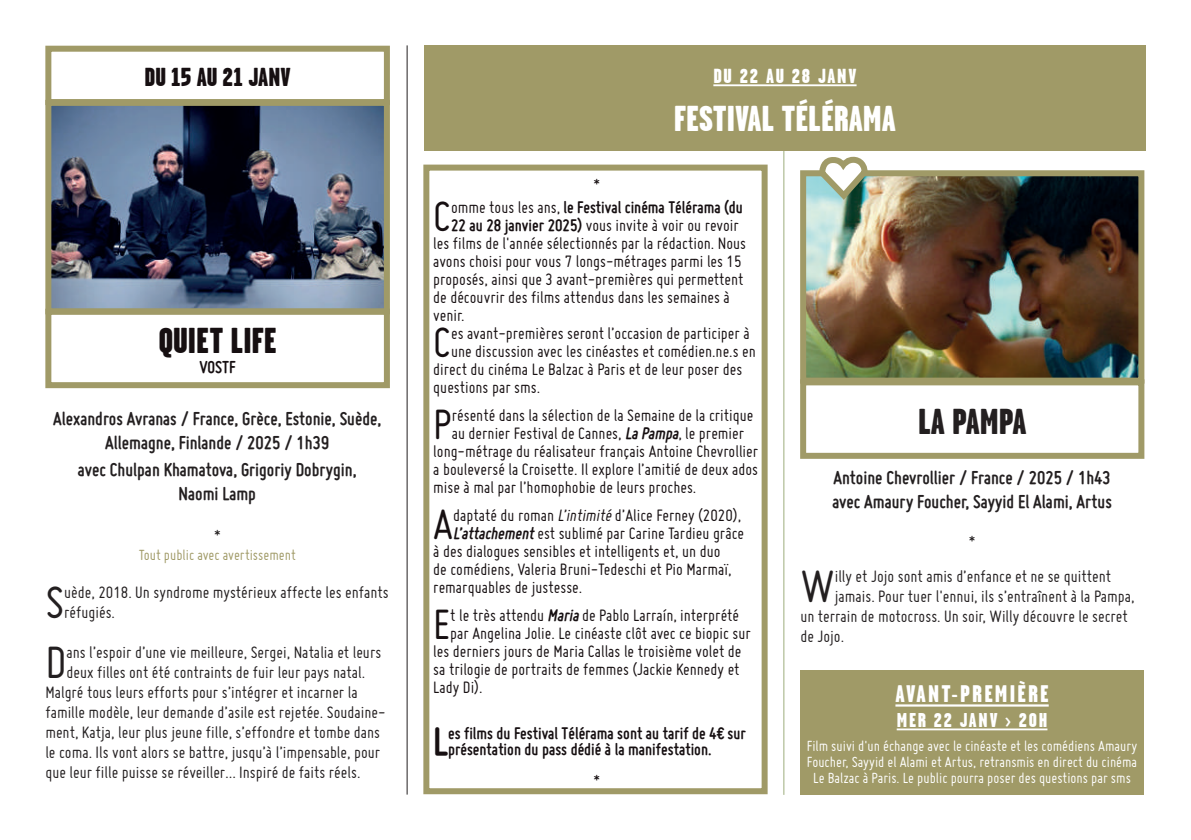
<style>
.page{position:relative;width:1191px;height:840px;background:#fff}
.page>*{position:absolute;margin:0;border:0;box-sizing:border-box;transform-origin:0 0}
.t1{font:49.2px "Miso";color:#231f20}
.t2{font:46.2px "Miso";color:#160f11}
.t3{font:700 42.4px "Miso";color:#160f11}
.t4{font:900 36px "Garage Gothic";color:#fff}
.t5{font:900 36px "Garage Gothic";color:#160f11}
.t6{font:900 36px "Garage Gothic";color:#231f20}
.t7{font:900 26px "Garage Gothic";color:#160f11}
.t8{font:900 24px "Garage Gothic";letter-spacing:.09em;color:#fff}
.t9{font:900 20.4px "Garage Gothic";letter-spacing:.09em;color:#fff}
.t10{font:700 20px/24px "Miso";color:#231f20;text-align:center}
.t11{font:900 20px "Garage Gothic";letter-spacing:.09em;color:#fff}
.t12{font:700 18.4px "Miso";color:#160f11}
.t13{font:18px "Miso";color:#160f11}
.t14{font:18px/20px "Miso";color:#231f20}
.t15{font:700 18px/16px "Miso";color:#160f11}
.t16{font:16px/16px "Miso";color:#fff;text-align:center}
.t17{font:16px "Miso";color:#a09a67}
.t18{font:16px "Miso";color:#231f20}
.t19{font:16px "Miso";color:#160f11}
.s1{font-weight:400}
.s2{font-weight:700}
.s3{font-weight:700;font-style:italic}
.s4{font-style:italic}
</style>
<div class="page">
<hr style="left:407px;top:45px;width:1px;height:749px;background:#231f20">
<hr style="left:783px;top:145px;width:1px;height:649px;background:#9dad7c">
<img style="left:52px;top:107px;width:331px;height:200px">
<div style="left:45px;top:100px;width:345px;height:214px;border:6px solid #a09a67"></div>
<div style="left:45px;top:308px;width:345px;height:80px;border:6px solid #a09a67"></div>
<div style="left:45px;top:46px;width:345px;height:59px;border:6px solid #a09a67"></div>
<div style="left:424px;top:46px;width:721px;height:105px;background:#a09a67"></div>
<hr style="left:713px;top:84px;width:143px;height:2px;background:#fff">
<div style="left:423px;top:164px;width:344px;height:629px;background:#fff;border:6px solid #a09a67"></div>
<img style="left:807px;top:177px;width:330px;height:199px">
<div style="left:800px;top:170px;width:344px;height:213px;border:6px solid #a09a67"></div>
<div style="left:800px;top:379px;width:344px;height:79px;border:6px solid #a09a67"></div>
<div style="left:800px;top:669px;width:344px;height:125px;background:#a09a67"></div>
<hr style="left:895px;top:704px;width:153px;height:2px;background:#fff">
<hr style="left:896px;top:728px;width:151px;height:2px;background:#fff">
<svg style="left:816px;top:156px;width:54px;height:48px"></svg>
<h3 class="t7" style="left:145px;top:62px;width:148px">DU 15 AU 21 JANV</h3>
<h3 class="t5" style="left:159px;top:320px;width:119px">QUIET LIFE</h3>
<p class="t12" style="left:199px;top:356px;width:38px">VOSTF</p>
<p class="t10" style="left:53px;top:406px;width:330px">Alexandros Avranas / France, Grèce, Estonie, Suède,<br>Allemagne, Finlande / 2025 / 1h39</p>
<p class="t10" style="left:78px;top:456px;width:280px">avec Chulpan Khamatova, Grigoriy Dobrygin,<br>Naomi Lamp</p>
<p class="t18" style="left:214px;top:525px;width:8px">*</p>
<p class="t17" style="left:139px;top:545px;width:158px">Tout public avec avertissement</p>
<h1 class="t1" style="left:45px;top:574px;width:20px">S</h1>
<p class="t14" style="left:64px;top:581px;width:326px">uède, 2018. Un syndrome mystérieux affecte les enfants réfugiés.</p>
<h1 class="t1" style="left:45px;top:634px;width:23px">D</h1>
<p class="t14" style="left:66px;top:641px;width:316px">ans l’espoir d’une vie meilleure, Sergei, Natalia et leurs</p>
<p class="t14" style="left:66px;top:661px;width:300px">deux filles ont été contraints de fuir leur pays natal.</p>
<p class="t14" style="left:45px;top:681px;width:314px">Malgré tous leurs efforts pour s’intégrer et incarner la</p>
<p class="t14" style="left:45px;top:701px;width:342px">famille modèle, leur demande d’asile est rejetée. Soudaine-</p>
<p class="t14" style="left:45px;top:721px;width:336px">ment, Katja, leur plus jeune fille, s’effondre et tombe dans</p>
<p class="t14" style="left:45px;top:741px;width:336px">le coma. Ils vont alors se battre, jusqu’à l’impensable, pour</p>
<p class="t14" style="left:45px;top:761px;width:317px">que leur fille puisse se réveiller… Inspiré de faits réels.</p>
<p class="t19" style="left:593px;top:175px;width:8px">*</p>
<p class="t9" style="left:713px;top:64px;width:145px">DU 22 AU 28 JANV</p>
<h3 class="t4" style="left:674px;top:98px;width:223px">FESTIVAL TÉLÉRAMA</h3>
<h2 class="t2" style="left:433px;top:190px;width:19px">C</h2>
<p class="t15" style="left:451px;top:199px;width:293px"><span class="s1">omme tous les ans,</span> le Festival cinéma Télérama (du</p>
<p class="t13" style="left:451px;top:215px;width:289px"><span class="s2">22 au 28 janvier 2025)</span> vous invite à voir ou revoir</p>
<p class="t13" style="left:433px;top:233px;width:314px">les films de l'année sélectionnés par la rédaction. Nous</p>
<p class="t13" style="left:433px;top:251px;width:310px">avons choisi pour vous 7 longs-métrages parmi les 15</p>
<p class="t13" style="left:433px;top:269px;width:312px">proposés, ainsi que 3 avant-premières qui permettent</p>
<p class="t13" style="left:433px;top:287px;width:298px">de découvrir des films attendus dans les semaines à</p>
<p class="t13" style="left:433px;top:305px;width:33px">venir.</p>
<h2 class="t2" style="left:433px;top:316px;width:19px">C</h2>
<p class="t13" style="left:451px;top:323px;width:300px">es avant-premières seront l’occasion de participer à</p>
<p class="t13" style="left:451px;top:341px;width:306px">une discussion avec les cinéastes et comédien.ne.s en</p>
<p class="t13" style="left:433px;top:359px;width:310px">direct du cinéma Le Balzac à Paris et de leur poser des</p>
<p class="t13" style="left:433px;top:377px;width:108px">questions par sms.</p>
<h2 class="t2" style="left:433px;top:398px;width:20px">P</h2>
<p class="t13" style="left:452px;top:405px;width:303px">résenté dans la sélection de la Semaine de la critique</p>
<p class="t13" style="left:452px;top:423px;width:294px">au dernier Festival de Cannes, <span class="s3">LaPampa</span>, le premier</p>
<p class="t13" style="left:433px;top:441px;width:326px">long-métrage du réalisateur français Antoine Chevrollier</p>
<p class="t13" style="left:433px;top:459px;width:326px">a bouleversé la Croisette. Il explore l’amitié de deux ados</p>
<p class="t13" style="left:433px;top:477px;width:265px">mise à mal par l’homophobie de leurs proches.</p>
<h2 class="t2" style="left:433px;top:498px;width:21px">A</h2>
<p class="t13" style="left:453px;top:505px;width:289px">daptaté du roman <span class="s4">L’intimité</span> d’Alice Ferney (2020),</p>
<p class="t13" style="left:453px;top:523px;width:292px"><span class="s3">L’attachement</span>est sublimé par Carine Tardieu grâce</p>
<p class="t13" style="left:433px;top:541px;width:289px">à des dialogues sensibles et intelligents et, un duo</p>
<p class="t13" style="left:433px;top:559px;width:300px">de comédiens, Valeria Bruni-Tedeschi et Pio Marmaï,</p>
<p class="t13" style="left:433px;top:577px;width:151px">remarquables de justesse.</p>
<h2 class="t2" style="left:433px;top:598px;width:18px">E</h2>
<p class="t13" style="left:450px;top:605px;width:290px">t le très attendu <span class="s3">Maria</span>de Pablo Larraín, interprété</p>
<p class="t13" style="left:450px;top:623px;width:302px">par Angelina Jolie. Le cinéaste clôt avec ce biopic sur</p>
<p class="t13" style="left:433px;top:641px;width:309px">les derniers jours de Maria Callas le troisième volet de</p>
<p class="t13" style="left:433px;top:659px;width:308px">sa trilogie de portraits de femmes (Jackie Kennedy et</p>
<p class="t13" style="left:433px;top:677px;width:51px">Lady Di).</p>
<h3 class="t3" style="left:433px;top:717px;width:16px">L</h3>
<p class="t15" style="left:448px;top:725px;width:299px">es films du Festival Télérama sont au tarif de 4€ sur présentation du pass dédié à la manifestation.</p>
<p class="t19" style="left:593px;top:771px;width:8px">*</p>
<h3 class="t6" style="left:918px;top:401px;width:110px">LA PAMPA</h3>
<p class="t10" style="left:832px;top:465px;width:281px;text-align:left">Antoine Chevrollier / France / 2025 / 1h43 avec Amaury Foucher, Sayyid El Alami, Artus</p>
<p class="t18" style="left:969px;top:532px;width:8px">*</p>
<h1 class="t1" style="left:800px;top:559px;width:36px">W</h1>
<p class="t14" style="left:834px;top:566px;width:278px">illy et Jojo sont amis d’enfance et ne se quittent</p>
<p class="t14" style="left:834px;top:586px;width:301px">jamais. Pour tuer l'ennui, ils s’entraînent à la Pampa,</p>
<p class="t14" style="left:800px;top:606px;width:329px">un terrain de motocross. Un soir, Willy découvre le secret</p>
<p class="t14" style="left:800px;top:626px;width:45px">de Jojo.</p>
<h3 class="t8" style="left:895px;top:680px;width:155px">AVANT-PREMIÈRE</h3>
<p class="t11" style="left:896px;top:708px;width:152px">MER 22 JANV &gt; 20H</p>
<p class="t16" style="left:806px;top:737px;width:332px">Film suivi d'un échange avec le cinéaste et les comédiens Amaury<br>Foucher, Sayyid el Alami et Artus, retransmis en direct du cinéma<br>Le Balzac à Paris. Le public pourra poser des questions par sms</p>
</div>
